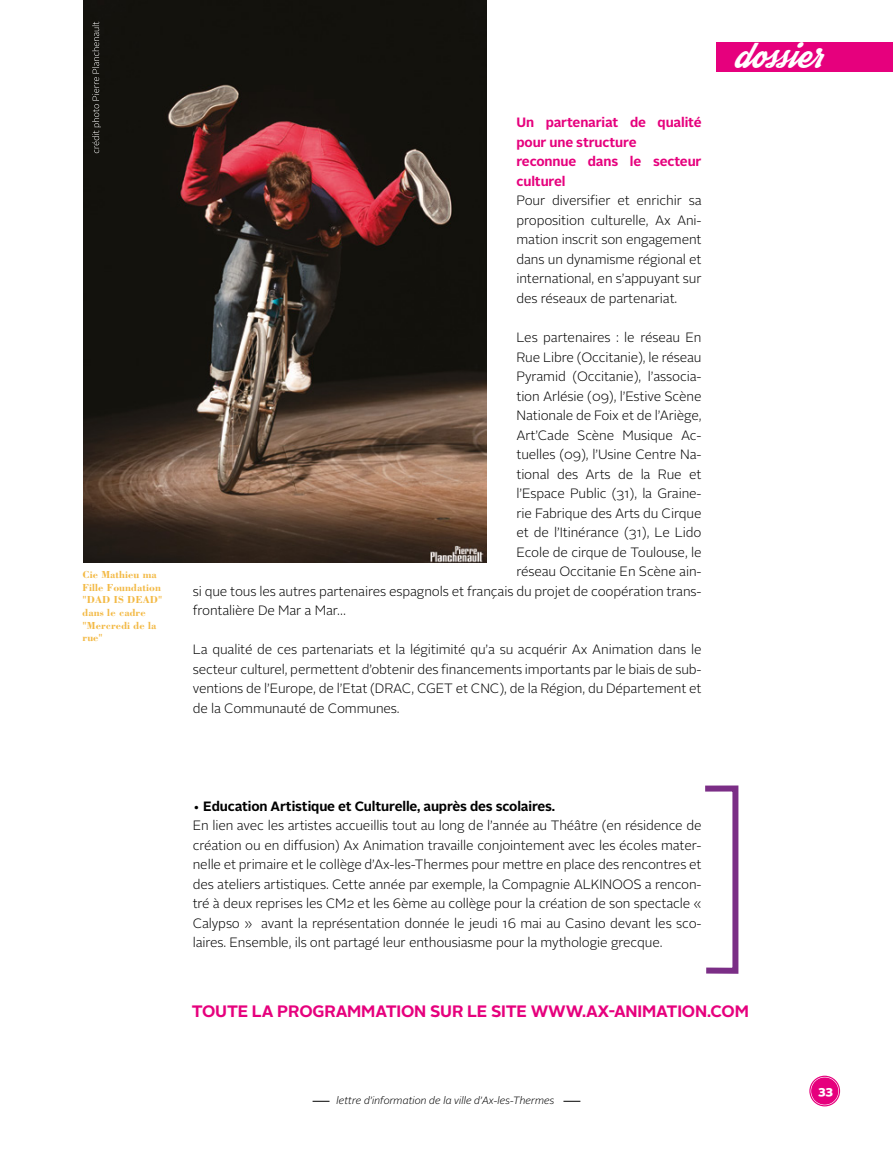
<style>
.page{position:relative;width:893px;height:1149px;background:#fff}
.page>*{position:absolute;margin:0;border:0;box-sizing:border-box;transform-origin:0 0}
.t1{font:25.5px "Streetwear";color:#fff}
.t2{font:700 16.5px "Alright Sans";letter-spacing:-.01em;color:#e6007d}
.t3{font:300 13.5px/19.5px "Alright Sans";letter-spacing:-.01em;color:#000;text-align:justify}
.t4{font:700 13.5px/19.5px "Alright Sans";letter-spacing:-.01em;color:#e6007d}
.t5{font:900 12px "Alright Sans";color:#fff}
.t6{font:700 10.5px/12.6px "Bodoni";letter-spacing:.01em;color:#f3b944}
.t7{font:italic 300 10.5px "Alright Sans";letter-spacing:-.01em;color:#000}
.s1{font-weight:700}
</style>
<div class="page">
<svg style="left:563px;top:1100px;width:17px;height:1px"></svg>
<svg style="left:313px;top:1100px;width:17px;height:1px"></svg>
<div style="left:717px;top:42px;width:176px;height:30px;background:#e6007d"></div>
<div style="left:811px;top:1077px;width:27px;height:27px;background:#e6007d;border-radius:50%"></div>
<div style="left:809px;top:1075px;width:31px;height:31px;border:1px solid #e6007d;border-radius:50%"></div>
<div style="left:812px;top:1077px;width:26px;height:26px;border:1px solid #e6007d;border-radius:50%"></div>
<svg style="left:705px;top:785px;width:34px;height:189px"></svg>
<img style="left:84px;top:0;width:403px;height:562px">
<svg style="left:92px;top:22px;width:9px;height:131px"></svg>
<p class="t6" style="left:83px;top:568px;width:81px">Cie Mathieu ma<br>Fille Foundation "DAD IS DEAD" dans le cadre "Mercredi de la rue"</p>
<p class="t4" style="left:516px;top:113px;width:187px">Un partenariat de qualité pour une structure<br>reconnue dans le secteur culturel</p>
<p class="t3" style="left:516px;top:191px;width:187px">Pour diversifier et enrichir sa proposition culturelle, Ax Ani&shy;mation inscrit son engagement dans un dynamisme régional et international, en s’appuyant sur des réseaux de partenariat.</p>
<p class="t3" style="left:516px;top:328px;width:187px">Les partenaires : le réseau En</p>
<p class="t3" style="left:516px;top:347px;width:187px">Rue Libre (Occitanie), le réseau</p>
<p class="t3" style="left:516px;top:367px;width:187px">Pyramid (Occitanie), l’associa-</p>
<p class="t3" style="left:516px;top:386px;width:187px">tion Arlésie (09), l’Estive Scène</p>
<p class="t3" style="left:516px;top:405px;width:187px">Nationale de Foix et de l’Ariège,</p>
<p class="t3" style="left:516px;top:425px;width:187px">Art’Cade Scène Musique Ac-</p>
<p class="t3" style="left:516px;top:444px;width:187px">tuelles (09), l’Usine Centre Na-</p>
<p class="t3" style="left:516px;top:464px;width:187px">tional des Arts de la Rue et</p>
<p class="t3" style="left:516px;top:483px;width:187px">l’Espace Public (31), la Graine-</p>
<p class="t3" style="left:516px;top:503px;width:187px">rie Fabrique des Arts du Cirque</p>
<p class="t3" style="left:516px;top:522px;width:187px">et de l’Itinérance (31), Le Lido</p>
<p class="t3" style="left:516px;top:542px;width:187px">Ecole de cirque de Toulouse, le</p>
<p class="t3" style="left:516px;top:561px;width:187px">réseau Occitanie En Scène ain-</p>
<p class="t3" style="left:193px;top:581px;width:510px">si que tous les autres partenaires espagnols et français du projet de coopération trans-</p>
<p class="t3" style="left:193px;top:600px;width:155px">frontalière De Mar a Mar…</p>
<p class="t3" style="left:193px;top:639px;width:510px">La qualité de ces partenariats et la légitimité qu’a su acquérir Ax Animation dans le secteur culturel, permettent d’obtenir des financements importants par le biais de sub&shy;ventions de l’Europe, de l’Etat (DRAC, CGET et CNC), de la Région, du Département et de la Communauté de Communes.</p>
<h1 class="t1" style="left:735px;top:44px;width:90px">dossier</h1>
<p class="t3" style="left:193px;top:796px;width:510px;text-align:left">• <span class="s1">Education Artistique et Culturelle, auprès des scolaires.<br></span>En lien avec les artistes accueillis tout au long de l’année au Théâtre (en résidence de création ou en diffusion) Ax Animation travaille conjointement avec les écoles mater&shy;nelle et primaire et le collège d’Ax-les-Thermes pour mettre en place des rencontres et des ateliers artistiques. Cette année par exemple, la Compagnie ALKINOOS a rencon&shy;tré à deux reprises les CM2 et les 6ème au collège pour la création de son spectacle « Calypso » avant la représentation donnée le jeudi 16 mai au Casino devant les sco&shy;laires. Ensemble, ils ont partagé leur enthousiasme pour la mythologie grecque.</p>
<p class="t2" style="left:192px;top:999px;width:559px">TOUTE LA PROGRAMMATION SUR LE SITE WWW.AX-ANIMATION.COM</p>
<p class="t7" style="left:337px;top:1092px;width:219px">lettre d’information de la ville d’Ax-les-Thermes</p>
<p class="t5" style="left:818px;top:1081px;width:16px">33</p>
</div>
